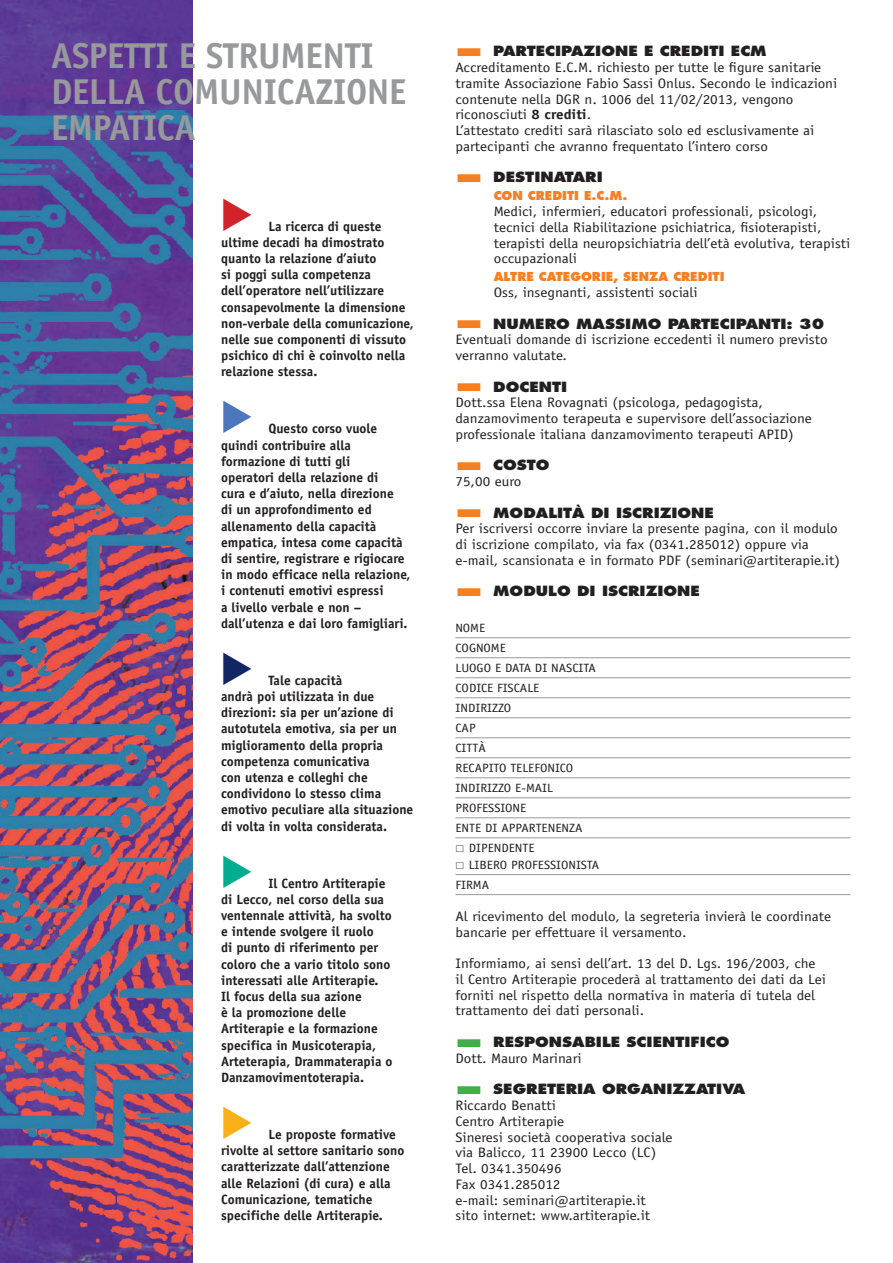
<style>
.page{position:relative;width:893px;height:1263px;background:#fff}
.page>*{position:absolute;margin:0;border:0;box-sizing:border-box;transform-origin:0 0}
.t1{font:700 36px/36px "Officina Sans";letter-spacing:-.01em;color:#97999c}
.t2{font:13.65px/15.8px "Officina Sans";color:#231f20;scale:1.11 1}
.t3{font:800 13.65px "Futura";color:#231f20;scale:1.11 1}
.t4{font:700 13.5px/16.2px "Officina Sans";color:#231f20}
.t5{font:12px/20px "Officina Sans";color:#231f20;scale:1.11 1}
.t6{font:800 12px "Futura";color:#f57f21}
.s1{font-weight:700}
</style>
<div class="page">
<hr style="left:455px;top:637px;width:395px;height:1px;background:#97999c">
<hr style="left:455px;top:657px;width:395px;height:1px;background:#97999c">
<hr style="left:455px;top:677px;width:395px;height:1px;background:#97999c">
<hr style="left:455px;top:697px;width:395px;height:1px;background:#97999c">
<hr style="left:455px;top:717px;width:395px;height:1px;background:#97999c">
<hr style="left:455px;top:737px;width:395px;height:1px;background:#97999c">
<hr style="left:455px;top:757px;width:395px;height:1px;background:#97999c">
<hr style="left:455px;top:777px;width:395px;height:1px;background:#97999c">
<hr style="left:455px;top:797px;width:395px;height:1px;background:#97999c">
<hr style="left:455px;top:817px;width:395px;height:1px;background:#97999c">
<hr style="left:455px;top:837px;width:395px;height:1px;background:#97999c">
<hr style="left:455px;top:874px;width:395px;height:1px;background:#97999c">
<hr style="left:455px;top:894px;width:395px;height:1px;background:#97999c">
<img style="left:0;top:0;width:193px;height:1263px">
<h1 class="t1" style="left:51px;top:37px;width:357px">ASPETTI E STRUMENTI<br>DELLA COMUNICAZIONE<br>EMPATICA</h1>
<p class="t4" style="left:221px;top:218px;width:194px;text-indent:47px">La ricerca di queste ultime decadi ha dimostrato quanto la relazione d’aiuto<br>si poggi sulla competenza dell’operatore nell’utilizzare consapevolmente la dimensione non-verbale della comunicazione, nelle sue componenti di vissuto psichico di chi è coinvolto nella relazione stessa.</p>
<p class="t4" style="left:221px;top:421px;width:191px;text-indent:47px">Questo corso vuole quindi contribuire alla formazione di tutti gli<br>operatori della relazione di<br>cura e d’aiuto, nella direzione<br>di un approfondimento ed allenamento della capacità empatica, intesa come capacità di sentire, registrare e rigiocare in modo efficace nella relazione, i contenuti emotivi espressi<br>a livello verbale e non – dall’utenza e dai loro famigliari.</p>
<p class="t4" style="left:221px;top:672px;width:194px;text-indent:47px">Tale capacità<br>andrà poi utilizzata in due direzioni: sia per un’azione di autotutela emotiva, sia per un miglioramento della propria competenza comunicativa<br>con utenza e colleghi che condividono lo stesso clima emotivo peculiare alla situazione di volta in volta considerata.</p>
<p class="t4" style="left:221px;top:875px;width:173px;text-indent:47px">Il Centro Artiterapie di Lecco, nel corso della sua ventennale attività, ha svolto e intende svolgere il ruolo<br>di punto di riferimento per coloro che a vario titolo sono interessati alle Artiterapie.<br>Il focus della sua azione<br>è la promozione delle<br>Artiterapie e la formazione specifica in Musicoterapia,<br>Arteterapia, Drammaterapia o<br>Danzamovimentoterapia.</p>
<p class="t4" style="left:221px;top:1126px;width:185px;text-indent:47px">Le proposte formative rivolte al settore sanitario sono caratterizzate dall’attenzione alle Relazioni (di cura) e alla<br>Comunicazione, tematiche specifiche delle Artiterapie.</p>
<p class="t3" style="left:455px;top:43px;width:282px"><sup>▃</sup> PARTECIPAZIONE E CREDITI ECM</p>
<p class="t2" style="left:455px;top:60px;width:345px">Accreditamento E.C.M. richiesto per tutte le figure sanitarie tramite Associazione Fabio Sassi Onlus. Secondo le indicazioni contenute nella DGR n. 1006 del 11/02/2013, vengono riconosciuti <span class="s1">8 crediti</span>.<br>L’attestato crediti sarà rilasciato solo ed esclusivamente ai partecipanti che avranno frequentato l’intero corso</p>
<p class="t3" style="left:455px;top:169px;width:134px"><sup>▃</sup> DESTINATARI</p>
<p class="t6" style="left:494px;top:188px;width:19px">CON</p>
<p class="t6" style="left:528px;top:188px;width:9px">CREDITI</p>
<p class="t6" style="left:584px;top:188px;width:45px">E.C.M.</p>
<p class="t2" style="left:494px;top:204px;width:323px">Medici, infermieri, educatori professionali, psicologi, tecnici della Riabilitazione psichiatrica, fisioterapisti, terapisti della neuropsichiatria dell’età evolutiva, terapisti occupazionali</p>
<p class="t6" style="left:494px;top:269px;width:26px">ALTRE</p>
<p class="t6" style="left:539px;top:269px;width:10px">CATEGORIE</p>
<p class="t6" style="left:613px;top:269px;width:20px">, SENZA</p>
<p class="t6" style="left:673px;top:269px;width:9px">CREDITI</p>
<p class="t2" style="left:494px;top:285px;width:185px">Oss, insegnanti, assistenti sociali</p>
<p class="t3" style="left:455px;top:315px;width:334px"><sup>▃</sup> NUMERO MASSIMO PARTECIPANTI: 30</p>
<p class="t2" style="left:455px;top:332px;width:337px">Eventuali domande di iscrizione eccedenti il numero previsto verranno valutate.</p>
<p class="t3" style="left:455px;top:378px;width:102px"><sup>▃</sup> DOCENTI</p>
<p class="t2" style="left:455px;top:395px;width:322px">Dott.ssa Elena Rovagnati (psicologa, pedagogista, danzamovimento terapeuta e supervisore dell’associazione professionale italiana danzamovimento terapeuti APID)</p>
<p class="t3" style="left:455px;top:457px;width:86px"><sup>▃</sup> COSTO</p>
<p class="t2" style="left:455px;top:474px;width:61px">75,00 euro</p>
<p class="t3" style="left:455px;top:504px;width:234px"><sup>▃</sup> MODALITÀ DI ISCRIZIONE</p>
<p class="t2" style="left:455px;top:521px;width:348px">Per iscriversi occorre inviare la presente pagina, con il modulo di iscrizione compilato, via fax (0341.285012) oppure via e-mail, scansionata e in formato PDF (seminari@artiterapie.it)</p>
<p class="t3" style="left:455px;top:583px;width:222px"><sup>▃</sup> MODULO DI ISCRIZIONE</p>
<p class="t5" style="left:455px;top:618px;width:128px">NOME<br>COGNOME<br>LUOGO E DATA DI NASCITA<br>CODICE FISCALE<br>INDIRIZZO<br>CAP<br>CITTà<br>RECAPITO TELEFONICO<br>INDIRIZZO</p>
<p class="t5" style="left:455px;top:778px;width:116px;text-indent:60px">E-MAIL<br>PRO FESSIONE<br>ENTE DI APPARTENENZA ⎕ DIPENDENTE</p>
<p class="t5" style="left:455px;top:855px;width:131px">⎕ LIB ERO PRO FESSIONISTA<br>FIRMA</p>
<p class="t2" style="left:455px;top:908px;width:340px">Al ricevimento del modulo, la segreteria invierà le coordinate bancarie per effettuare il versamento.</p>
<p class="t2" style="left:455px;top:956px;width:335px">Informiamo, ai sensi dell’art. 13 del D. Lgs. 196/2003, che il Centro Artiterapie procederà al trattamento dei dati da Lei forniti nel rispetto della normativa in materia di tutela del trattamento dei dati personali.</p>
<p class="t3" style="left:455px;top:1033px;width:248px"><sup>▃</sup> RESPONSABILE SCIENTIFICO</p>
<p class="t2" style="left:455px;top:1050px;width:115px">Dott. Mauro Marinari</p>
<p class="t3" style="left:455px;top:1080px;width:263px"><sup>▃</sup> SEGRETERIA ORGANIZZATIVA</p>
<p class="t2" style="left:455px;top:1097px;width:197px">Riccardo Benatti<br>Centro Artiterapie<br>Sineresi società cooperativa sociale via Balicco, 11 23900 Lecco (LC)<br>Tel. 0341.350496<br>Fax 0341.285012<br>e-mail: seminari@artiterapie.it<br>sito internet: www.artiterapie.it</p>
</div>
